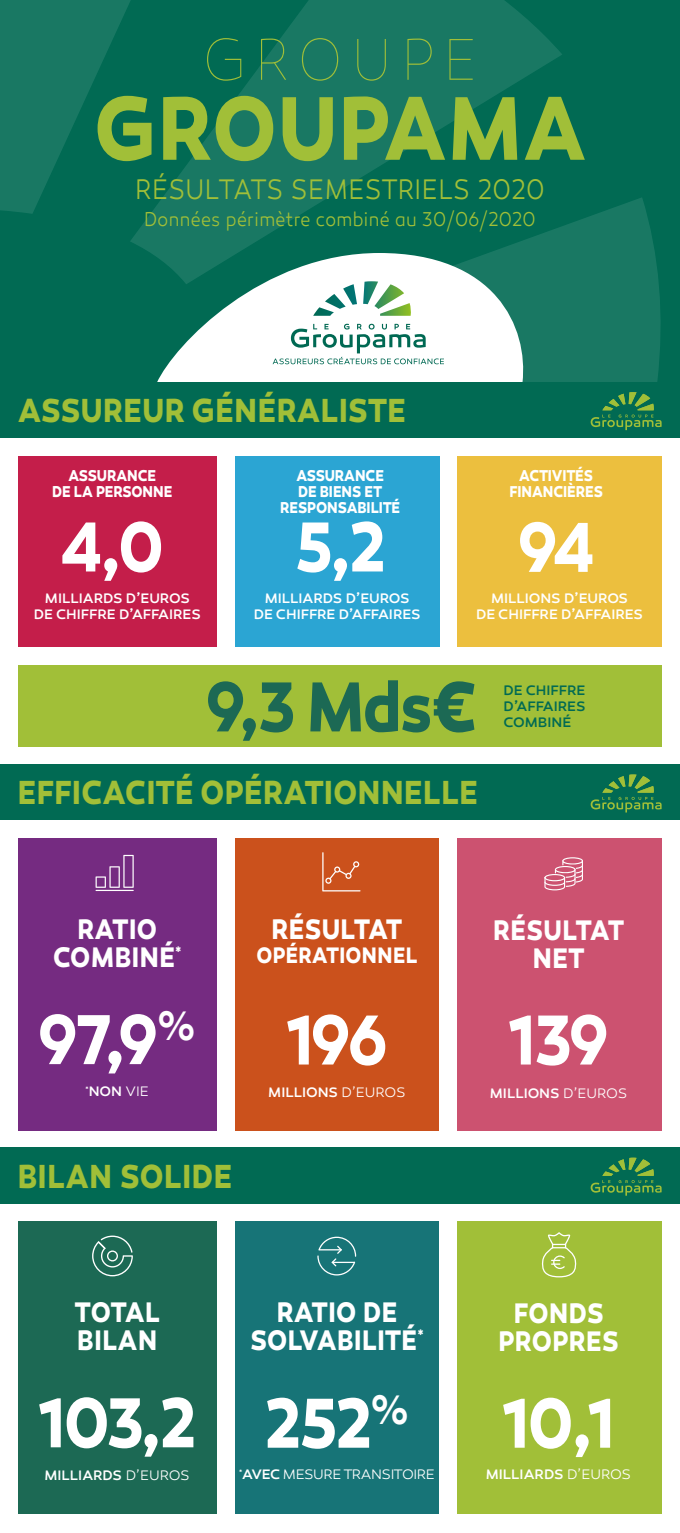
<style>
.page{position:relative;width:680px;height:1533px;background:#fff}
.page>*{position:absolute;margin:0;border:0;box-sizing:border-box;transform-origin:0 0}
.t1{font:700 92px "Canaro";letter-spacing:.02em;color:#a1bf38;scale:.86 1}
.t2{font:700 72px "Canaro";letter-spacing:-.035em;color:#fff;scale:.86 1}
.t3{font:700 72px "Canaro";color:#1c6954;scale:.86 1}
.t4{font:100 60px "Canaro";letter-spacing:.19em;color:#a1bf38;scale:.86 1}
.t5{font:700 34px "Canaro";letter-spacing:.02em;color:#a1bf38;scale:.86 1}
.t6{font:700 28.8px/28px "Canaro";letter-spacing:.02em;color:#fff;text-align:center;scale:.86 1}
.t7{font:300 28.8px "Canaro";letter-spacing:.02em;color:#a1bf38;scale:.86 1}
.t8{font:700 22.8px "Canaro";letter-spacing:.02em;color:#fff;scale:.86 1}
.t9{font:300 20.4px "Canaro";letter-spacing:.02em;color:#a1bf38;scale:.86 1}
.t10{font:700 16px/16px "Canaro";letter-spacing:-.005em;color:#fff;text-align:center;scale:.86 1}
.t11{font:500 14px/16px "Canaro";color:#fff;text-align:center}
.t12{font:500 14px/16px "Canaro";color:#016a53;text-align:justify}
.t13{font:300 14px "Canaro";letter-spacing:-.03em;color:#fff}
.s1{font-weight:300}
.s2{font-weight:500}
</style>
<div class="page">
<div style="left:0;top:0;width:680px;height:382px;background:#016a53"></div>
<svg style="left:0;top:0;width:661px;height:382px"></svg>
<svg style="left:157px;top:253px;width:372px;height:129px;fill:#fff"></svg>
<svg style="left:273px;top:324px;width:171px;height:40px;background:#cee2dd"></svg>
<svg style="left:313px;top:281px;width:98px;height:35px;background:#bad8c6"></svg>
<div style="left:0;top:382px;width:680px;height:56px;background:#016a53"></div>
<div style="left:18px;top:456px;width:199px;height:190px;background:#c41e4a"></div>
<div style="left:235px;top:456px;width:204px;height:190px;background:#2ba5d3"></div>
<div style="left:458px;top:456px;width:204px;height:190px;background:#ecbf3e"></div>
<div style="left:18px;top:665px;width:644px;height:81px;background:#a1bf38"></div>
<svg style="left:591px;top:392px;width:71px;height:38px"></svg>
<div style="left:0;top:764px;width:680px;height:56px;background:#016a53"></div>
<div style="left:18px;top:838px;width:199px;height:292px;background:#752b81"></div>
<svg style="left:96px;top:855px;width:38px;height:32px"></svg>
<hr style="left:96px;top:889px;width:38px;height:2px;background:#fff">
<div style="left:235px;top:838px;width:204px;height:292px;background:#cb511c"></div>
<svg style="left:322px;top:852px;width:39px;height:39px"></svg>
<div style="left:457px;top:838px;width:204px;height:292px;background:#cc5270"></div>
<svg style="left:544px;top:857px;width:39px;height:33px"></svg>
<svg style="left:591px;top:774px;width:71px;height:38px"></svg>
<div style="left:0;top:1148px;width:680px;height:55px;background:#016a53"></div>
<div style="left:18px;top:1221px;width:199px;height:292px;background:#1c6954"></div>
<div style="left:235px;top:1221px;width:204px;height:292px;background:#177477"></div>
<div style="left:457px;top:1221px;width:204px;height:292px;background:#a1bf38"></div>
<svg style="left:591px;top:1157px;width:71px;height:38px"></svg>
<svg style="left:92px;top:1235px;width:41px;height:41px"></svg>
<svg style="left:317px;top:1236px;width:39px;height:39px"></svg>
<svg style="left:541px;top:1232px;width:36px;height:45px"></svg>
<h3 class="t4" style="left:203px;top:25px;width:320px">GROUPE</h3>
<h1 class="t1" style="left:94px;top:71px;width:573px">GROUPAMA</h1>
<h3 class="t7" style="left:135px;top:172px;width:478px">RÉSULTATS SEMESTRIELS 2020</h3>
<h3 class="t9" style="left:144px;top:207px;width:457px">Données périmètre combiné au 30/06/2020</h3>
<h3 class="t5" style="left:18px;top:389px;width:452px">ASSUREUR GÉNÉRALISTE</h3>
<p class="t10" style="left:52px;top:467px;width:141px">ASSURANCE<br>DE LA PERSONNE</p>
<h2 class="t2" style="left:60px;top:502px;width:122px">4,0</h2>
<p class="t11" style="left:34px;top:590px;width:168px">MILLIARDS D’EUROS<br>DE CHIFFRE D’AFFAIRES</p>
<p class="t10" style="left:280px;top:467px;width:141px">ASSURANCE<br>DE BIENS ET<br>RESPONSABILITÉ</p>
<h2 class="t2" style="left:295px;top:502px;width:107px">5,2</h2>
<p class="t11" style="left:254px;top:590px;width:168px">MILLIARDS D’EUROS<br>DE CHIFFRE D’AFFAIRES</p>
<p class="t10" style="left:509px;top:467px;width:110px">ACTIVITÉS<br>FINANCIÈRES</p>
<h2 class="t2" style="left:518px;top:502px;width:90px">94</h2>
<p class="t11" style="left:476px;top:590px;width:168px">MILLIONS D’EUROS<br>DE CHIFFRE D’AFFAIRES</p>
<h2 class="t3" style="left:206px;top:662px;width:317px">9,3 Mds€</h2>
<p class="t12" style="left:504px;top:682px;width:83px">DE CHIFFRE D’AFFAIRES COMBINÉ</p>
<h3 class="t5" style="left:18px;top:771px;width:536px">EFFICACITÉ OPÉRATIONNELLE</h3>
<h3 class="t6" style="left:53px;top:915px;width:151px">RATIO<br>COMBINÉ<sup>*</sup></h3>
<h2 class="t2" style="left:38px;top:994px;width:185px">97,9<sup>%</sup></h2>
<p class="t11" style="left:86px;top:1083px;width:65px"><sup>*</sup>NON <span class="s1">VIE</span></p>
<h3 class="t5" style="left:18px;top:1154px;width:251px">BILAN SOLIDE</h3>
<h3 class="t6" style="left:271px;top:915px;width:154px">RÉSULTAT</h3>
<h3 class="t8" style="left:257px;top:940px;width:189px">OPÉRATIONNEL</h3>
<h2 class="t2" style="left:287px;top:995px;width:119px">196</h2>
<p class="t11" style="left:268px;top:1084px;width:139px">MILLIONS <span class="s1">D’EUROS</span></p>
<h3 class="t6" style="left:74px;top:1298px;width:101px;text-align:left">TOTAL<br>BILAN</h3>
<h2 class="t2" style="left:39px;top:1377px;width:184px">103,2</h2>
<h3 class="t6" style="left:250px;top:1298px;width:203px">RATIO DE<br>SOLVABILITÉ<sup>*</sup></h3>
<h2 class="t2" style="left:265px;top:1378px;width:170px">252<sup>%</sup></h2>
<p class="t11" style="left:44px;top:1467px;width:147px">MILLIARDS <span class="s1">D’EUROS</span></p>
<p class="t13" style="left:239px;top:1466px;width:197px"><sup>*</sup><span class="s2">AVEC</span> MESURE TRANSITOIRE</p>
<h3 class="t6" style="left:493px;top:915px;width:154px">RÉSULTAT<br>NET</h3>
<h2 class="t2" style="left:509px;top:995px;width:118px">139</h2>
<p class="t11" style="left:490px;top:1084px;width:139px">MILLIONS <span class="s1">D’EUROS</span></p>
<h3 class="t6" style="left:499px;top:1298px;width:141px">FONDS<br>PROPRES</h3>
<h2 class="t2" style="left:503px;top:1378px;width:132px">10,1</h2>
<p class="t11" style="left:486px;top:1466px;width:147px">MILLIARDS <span class="s1">D’EUROS</span></p>
</div>
